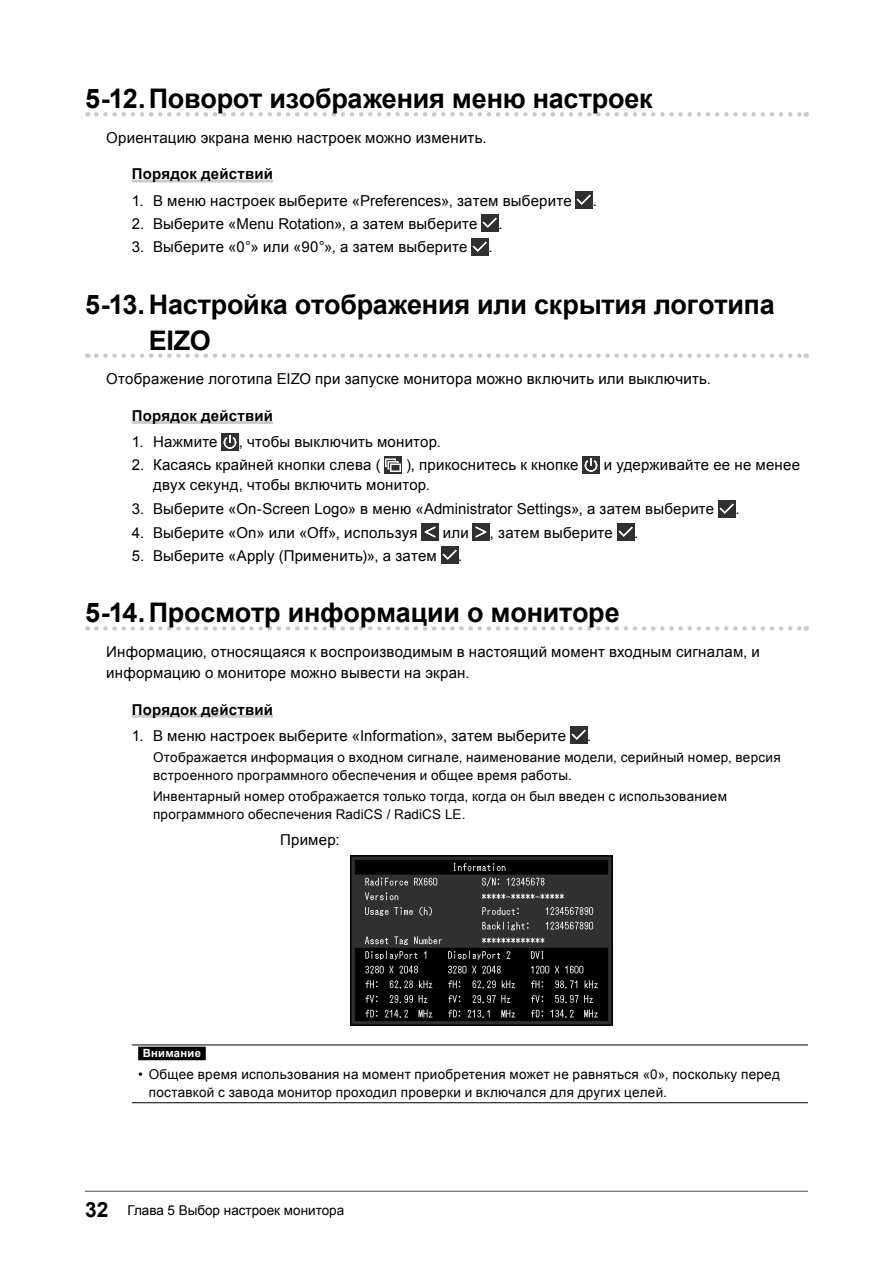
<style>
.page{position:relative;width:893px;height:1263px;background:#fff}
.page>*{position:absolute;margin:0;border:0;box-sizing:border-box;transform-origin:0 0}
.t1{font:700 27px/36px "Arial";letter-spacing:-.01em;color:#000}
.t2{font:15px/21px "Arial";letter-spacing:.015em;color:#000}
.t3{font:700 15px "Arial";letter-spacing:.01em;color:#000}
.t4{font:13.5px/18px "Arial";letter-spacing:.02em;color:#000}
.t5{font:13.5px "Arial";color:#000}
.t6{font:700 11.25px "Arial";letter-spacing:.025em;color:#fff}
.s1{font-weight:700;font-size:21px}
</style>
<div class="page">
<hr style="left:85px;top:1191px;width:723px;height:1px;background:#595757">
<svg style="left:96px;top:112px;width:711px;height:5px"></svg>
<hr style="left:132px;top:179px;width:141px;height:3px;background:#c9caca">
<svg style="left:96px;top:353px;width:711px;height:5px"></svg>
<hr style="left:132px;top:421px;width:141px;height:3px;background:#c9caca">
<svg style="left:96px;top:626px;width:711px;height:5px"></svg>
<hr style="left:132px;top:715px;width:141px;height:3px;background:#c9caca">
<img style="left:576px;top:192px;width:17px;height:17px">
<img style="left:482px;top:215px;width:17px;height:17px">
<img style="left:472px;top:238px;width:17px;height:17px">
<img style="left:222px;top:433px;width:17px;height:17px">
<img style="left:385px;top:456px;width:17px;height:17px">
<img style="left:583px;top:456px;width:17px;height:17px">
<img style="left:718px;top:500px;width:17px;height:17px">
<img style="left:422px;top:524px;width:17px;height:17px">
<img style="left:473px;top:524px;width:17px;height:17px">
<img style="left:617px;top:524px;width:17px;height:17px">
<img style="left:441px;top:547px;width:17px;height:17px">
<img style="left:570px;top:727px;width:17px;height:17px">
<img style="left:350px;top:856px;width:263px;height:170px">
<hr style="left:132px;top:1044px;width:676px;height:1px;background:#000">
<hr style="left:132px;top:1102px;width:676px;height:1px;background:#000">
<div style="left:138px;top:1047px;width:68px;height:13px;background:#000"></div>
<h1 class="t1" style="left:85px;top:82px;width:569px">5-12.Поворот изображения меню настроек</h1>
<p class="t2" style="left:106px;top:127px;width:382px">Ориентацию экрана меню настроек можно изменить.</p>
<p class="t3" style="left:132px;top:164px;width:143px">Порядок действий</p>
<p class="t2" style="left:132px;top:190px;width:441px">1. В меню настроек выберите «Preferences», затем выберите</p>
<p class="t2" style="left:593px;top:190px;width:6px">.</p>
<p class="t2" style="left:132px;top:213px;width:347px">2. Выберите «Menu Rotation», а затем выберите</p>
<p class="t2" style="left:499px;top:213px;width:6px">.</p>
<p class="t2" style="left:132px;top:236px;width:337px">3. Выберите «0°» или «90°», а затем выберите</p>
<p class="t2" style="left:489px;top:236px;width:6px">.</p>
<h1 class="t1" style="left:149px;top:287px;width:627px;text-indent:-64px">5-13.Настройка отображения или скрытия логотипа<br>EIZO</h1>
<p class="t2" style="left:106px;top:369px;width:606px">Отображение логотипа EIZO при запуске монитора можно включить или выключить.</p>
<p class="t3" style="left:132px;top:406px;width:143px">Порядок действий</p>
<p class="t2" style="left:132px;top:431px;width:87px">1. Нажмите</p>
<p class="t2" style="left:239px;top:431px;width:204px">, чтобы выключить монитор.</p>
<p class="t2" style="left:132px;top:455px;width:250px">2. Касаясь крайней кнопки слева (</p>
<p class="t2" style="left:406px;top:455px;width:174px">), прикоснитесь к кнопке</p>
<p class="t2" style="left:604px;top:455px;width:198px">и удерживайте ее не менее</p>
<p class="t2" style="left:153px;top:475px;width:279px">двух секунд, чтобы включить монитор.</p>
<p class="t2" style="left:132px;top:499px;width:584px">3. Выберите «On-Screen Logo» в меню «Administrator Settings», а затем выберите</p>
<p class="t2" style="left:735px;top:499px;width:6px">.</p>
<p class="t2" style="left:132px;top:522px;width:287px">4. Выберите «On» или «Off», используя</p>
<p class="t2" style="left:443px;top:522px;width:27px">или</p>
<p class="t2" style="left:490px;top:522px;width:124px">, затем выберите</p>
<p class="t2" style="left:634px;top:522px;width:6px">.</p>
<p class="t2" style="left:132px;top:545px;width:307px">5. Выберите «Apply (Применить)», а затем</p>
<p class="t2" style="left:458px;top:545px;width:6px">.</p>
<h1 class="t1" style="left:85px;top:596px;width:536px">5-14.Просмотр информации о мониторе</h1>
<p class="t2" style="left:106px;top:641px;width:655px">Информацию, относящаяся к воспроизводимым в настоящий момент входным сигналам, и информацию о мониторе можно вывести на экран.</p>
<p class="t3" style="left:132px;top:699px;width:143px">Порядок действий</p>
<p class="t2" style="left:132px;top:725px;width:436px">1. В меню настроек выберите «Information», затем выберите</p>
<p class="t2" style="left:587px;top:725px;width:6px">.</p>
<p class="t4" style="left:153px;top:748px;width:629px">Отображается информация о входном сигнале, наименование модели, серийный номер, версия встроенного программного обеспечения и общее время работы.</p>
<p class="t4" style="left:153px;top:787px;width:575px">Инвентарный номер отображается только тогда, когда он был введен с использованием программного обеспечения RadiCS / RadiCS LE.</p>
<p class="t2" style="left:280px;top:829px;width:61px">Пример:</p>
<p class="t6" style="left:143px;top:1046px;width:60px">Внимание</p>
<p class="t4" style="left:149px;top:1065px;width:633px;text-indent:-11px">• Общее время использования на момент приобретения может не равняться «0», поскольку перед поставкой с завода монитор проходил проверки и включался для других целей.</p>
<p class="t5" style="left:85px;top:1201px;width:261px"><span class="s1">32</span> Глава 5 Выбор настроек монитора</p>
</div>
